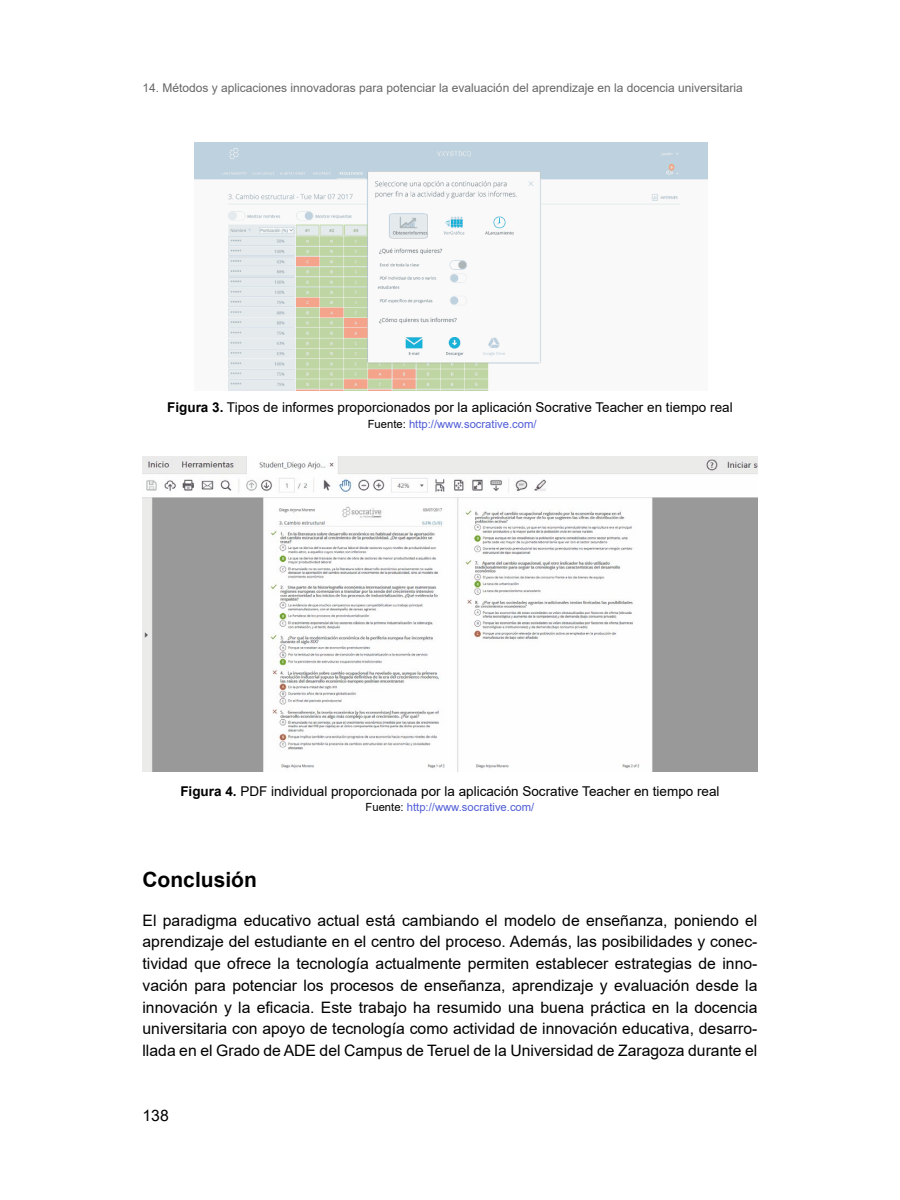
<style>
.page{position:relative;width:900px;height:1200px;background:#fff}
.page>*{position:absolute;margin:0;border:0;box-sizing:border-box;transform-origin:0 0}
.Titulo_primer_nivel{font:700 21px "Arial";color:#000}
.Texto{font:15.75px/21.8px "Arial";color:#000;text-align:justify}
.Texto_tablas{font:13.5px "Arial";color:#000}
.t1{font:12px "Arial";color:#666}
.Texto_tablas-2{font:11.25px "Arial";color:#4f5cd6}
.Notas_al_pie{font:11.25px "Arial";color:#4f5cd6}
.s1{font-weight:700}
.s2{color:#000}
</style>
<div class="page">
<img style="left:195px;top:143px;width:512px;height:248px">
<img style="left:143px;top:456px;width:615px;height:315px">
<p class="t1" style="left:142px;top:79px;width:602px">14. Métodos y aplicaciones innovadoras para potenciar la evaluación del aprendizaje en la docencia universitaria</p>
<p class="Texto_tablas" style="left:167px;top:398px;width:567px"><span class="s1">Figura 3.</span> Tipos de informes proporcionados por la aplicación Socrative Teacher en tiempo real</p>
<p class="Texto_tablas-2" style="left:368px;top:417px;width:170px"><span class="s2">Fuente:</span> http://www.socrative.com/</p>
<p class="Texto_tablas" style="left:180px;top:782px;width:541px"><span class="s1">Figura 4.</span> PDF individual proporcionada por la aplicación Socrative Teacher en tiempo real</p>
<p class="Notas_al_pie" style="left:366px;top:799px;width:170px"><span class="s2">Fuente:</span> http://www.socrative.com/</p>
<p class="Titulo_primer_nivel" style="left:142px;top:865px;width:116px">Conclusión</p>
<p class="Texto" style="left:142px;top:909px;width:616px">El paradigma educativo actual está cambiando el modelo de enseñanza, poniendo el aprendizaje del estudiante en el centro del proceso. Además, las posibilidades y conec&shy;tividad que ofrece la tecnología actualmente permiten establecer estrategias de inno&shy;vación para potenciar los procesos de enseñanza, aprendizaje y evaluación desde la innovación y la eficacia. Este trabajo ha resumido una buena práctica en la docencia universitaria con apoyo de tecnología como actividad de innovación educativa, desarro&shy;llada en el Grado de ADE del Campus de Teruel de la Universidad de Zaragoza durante el</p>
<p class="Texto" style="left:142px;top:1105px;width:28px">138</p>
</div>
